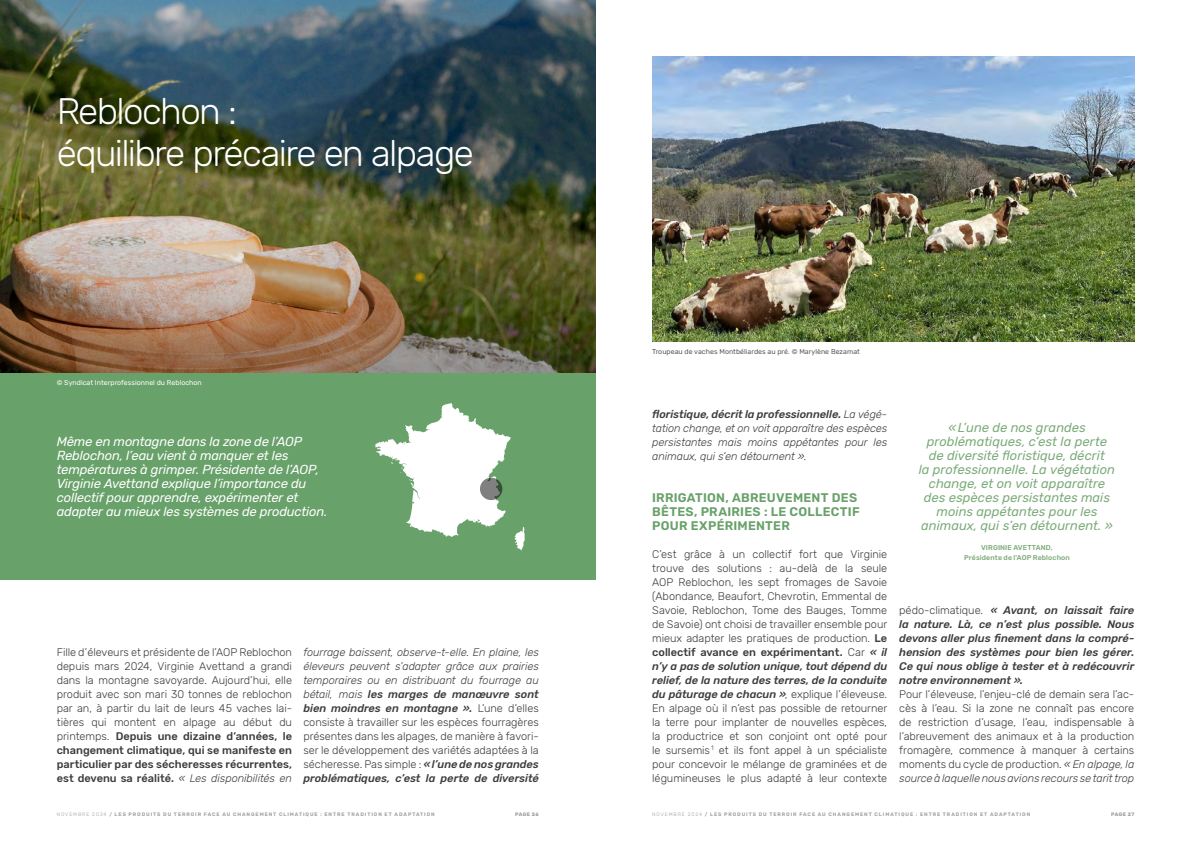
<style>
.page{position:relative;width:1191px;height:842px;background:#fff}
.page>*{position:absolute;margin:0;border:0;box-sizing:border-box;transform-origin:0 0}
.t1{font:300 36.7px/42px "Rubik";letter-spacing:-.045em;color:#fff}
.t2{font:italic 13px/14px "Rubik";letter-spacing:-.015em;color:#fff}
.t3{font:italic 13px/14px "Rubik";color:#7aaa78;text-align:center}
.t4{font:600 12.5px/14px "Rubik";letter-spacing:.02em;color:#69a16a}
.t5{font:300 11px/14px "Rubik";letter-spacing:-.005em;color:#3c3c3b;text-align:justify}
.t6{font:italic 500 11px/14px "Rubik";letter-spacing:-.005em;color:#3c3c3b;text-align:justify}
.t7{font:italic 300 11px/14px "Rubik";letter-spacing:-.005em;color:#3c3c3b;text-align:justify}
.t8{font:7px "Rubik";letter-spacing:.005em;color:#575756}
.t9{font:500 7px/10px "Rubik";letter-spacing:.015em;color:#7aaa78;text-align:center}
.t10{font:7px "Rubik";letter-spacing:.005em;color:#fff}
.t11{font:600 5px "Rubik";letter-spacing:.185em;color:#9d9d9c}
.t12{font:700 5px "Rubik";letter-spacing:.08em;color:#9d9d9c}
.s1{font-weight:500}
.s2{font-style:italic}
.s3{font-weight:500;font-style:italic}
.s4{font-weight:300;font-style:normal}
.s5{font-weight:300}
</style>
<div class="page">
<div style="left:0;top:373px;width:596px;height:207px;background:#69a16a"></div>
<img style="left:0;top:0;width:595px;height:206px">
<img style="left:0;top:206px;width:595px;height:167px">
<svg style="left:372px;top:403px;width:152px;height:147px"></svg>
<img style="left:652px;top:57px;width:482px;height:285px">
<svg style="left:480px;top:478px;width:22px;height:22px"></svg>
<h1 class="t1" style="left:57px;top:91px;width:418px">Reblochon :<br>équilibre précaire en alpage</h1>
<p class="t10" style="left:57px;top:379px;width:147px">© Syndicat Interprofessionnel du Reblochon</p>
<p class="t2" style="left:57px;top:435px;width:272px">Même en montagne dans la zone de l’AOP Reblochon, l’eau vient à manquer et les températures à grimper. Présidente de l’AOP, Virginie Avettand explique l’importance du collectif pour apprendre, expérimenter et adapter au mieux les systèmes de production.</p>
<p class="t5" style="left:57px;top:645px;width:237px">Fille d’éleveurs et présidente de l’AOP Reblochon depuis mars 2024, Virginie Avettand a grandi dans la montagne savoyarde. Aujourd’hui, elle produit avec son mari 30 tonnes de reblochon par an, à partir du lait de leurs 45 vaches lai&shy;tières qui montent en alpage au début du printemps. <span class="s1">Depuis une dizaine d’années, le changement climatique, qui se manifeste en particulier par des sécheresses récurrentes, est devenu sa réalité.</span> <span class="s2">« Les disponibilités en</span></p>
<p class="t5" style="left:303px;top:645px;width:237px"><span class="s2">fourrage baissent, observe-t-elle. En plaine, les éleveurs peuvent s’adapter grâce aux prairies temporaires ou en distribuant du fourrage au bétail, mais</span> <span class="s3">les marges de manœuvre sont bien moindres en montagne ».</span> L’une d’elles consiste à travailler sur les espèces fourragères présentes dans les alpages, de manière à favori&shy;ser le développement des variétés adaptées à la sécheresse. Pas simple : <span class="s3">« l’une de nos grandes problématiques, c’est la perte de diversité</span></p>
<p class="t8" style="left:652px;top:347px;width:209px">Troupeau de vaches Montbéliardes au pré. © Marylène Bezamat</p>
<p class="t7" style="left:652px;top:407px;width:236px"><span class="s1">floristique, décrit la professionnelle.</span> La végé&shy;tation change, et on voit apparaître des espèces persistantes mais moins appétantes pour les animaux, qui s’en détournent ».</p>
<p class="t4" style="left:652px;top:491px;width:209px">IRRIGATION, ABREUVEMENT DES<br>BÊTES, PRAIRIES : LE COLLECTIF<br>POUR EXPÉRIMENTER</p>
<p class="t5" style="left:652px;top:547px;width:236px">C’est grâce à un collectif fort que Virginie trouve des solutions : au-delà de la seule AOP Reblochon, les sept fromages de Savoie (Abondance, Beaufort, Chevrotin, Emmental de Savoie, Reblochon, Tome des Bauges, Tomme de Savoie) ont choisi de travailler ensemble pour mieux adapter les pratiques de production. <span class="s1">Le collectif avance en expérimentant.</span> Car <span class="s3">« il n’y a pas de solution unique, tout dépend du relief, de la nature des terres, de la conduite du pâturage de chacun »</span><span class="s2">,</span> explique l’éleveuse.<br>En alpage où il n’est pas possible de retourner la terre pour implanter de nouvelles espèces, la productrice et son conjoint ont opté pour le sursemis <sup>1</sup> et ils font appel à un spécialiste pour concevoir le mélange de graminées et de légumineuses le plus adapté à leur contexte</p>
<p class="t3" style="left:918px;top:421px;width:198px">«L’une de nos grandes problématiques, c’est la perte de diversité floristique, décrit<br>la professionnelle. La végétation change, et on voit apparaître des espèces persistantes mais moins appétantes pour les animaux, qui s’en détournent. »</p>
<p class="t9" style="left:964px;top:543px;width:107px">VIRGINIE AVETTAND,<br>Présidente de l'AOP Reblochon</p>
<p class="t6" style="left:899px;top:603px;width:236px"><span class="s4">pédo-climatique.</span> « Avant, on laissait faire la nature. Là, ce n’est plus possible. Nous devons aller plus finement dans la compré&shy;hension des systèmes pour bien les gérer.<br>Ce qui nous oblige à tester et à redécouvrir notre environnement ».</p>
<p class="t5" style="left:899px;top:687px;width:236px">Pour l’éleveuse, l’enjeu-clé de demain sera l’ac&shy;cès à l’eau. Si la zone ne connaît pas encore de restriction d’usage, l’eau, indispensable à l’abreuvement des animaux et à la production fromagère, commence à manquer à certains moments du cycle de production. <span class="s2">« En alpage, la source à laquelle nous avions recours se tarit trop</span></p>
<p class="t11" style="left:57px;top:811px;width:379px"><span class="s5">NOVEMBRE 2024</span> / LES PRODUITS DU TERROIR FACE AU CHANGEMENT CLIMATIQUE : ENTRE TRADITION ET ADAPTATION</p>
<p class="t12" style="left:515px;top:811px;width:25px">PAGE 26</p>
<p class="t11" style="left:652px;top:811px;width:379px"><span class="s5">NOVEMBRE 2024</span> / LES PRODUITS DU TERROIR FACE AU CHANGEMENT CLIMATIQUE : ENTRE TRADITION ET ADAPTATION</p>
<p class="t12" style="left:1111px;top:811px;width:25px">PAGE 27</p>
</div>
